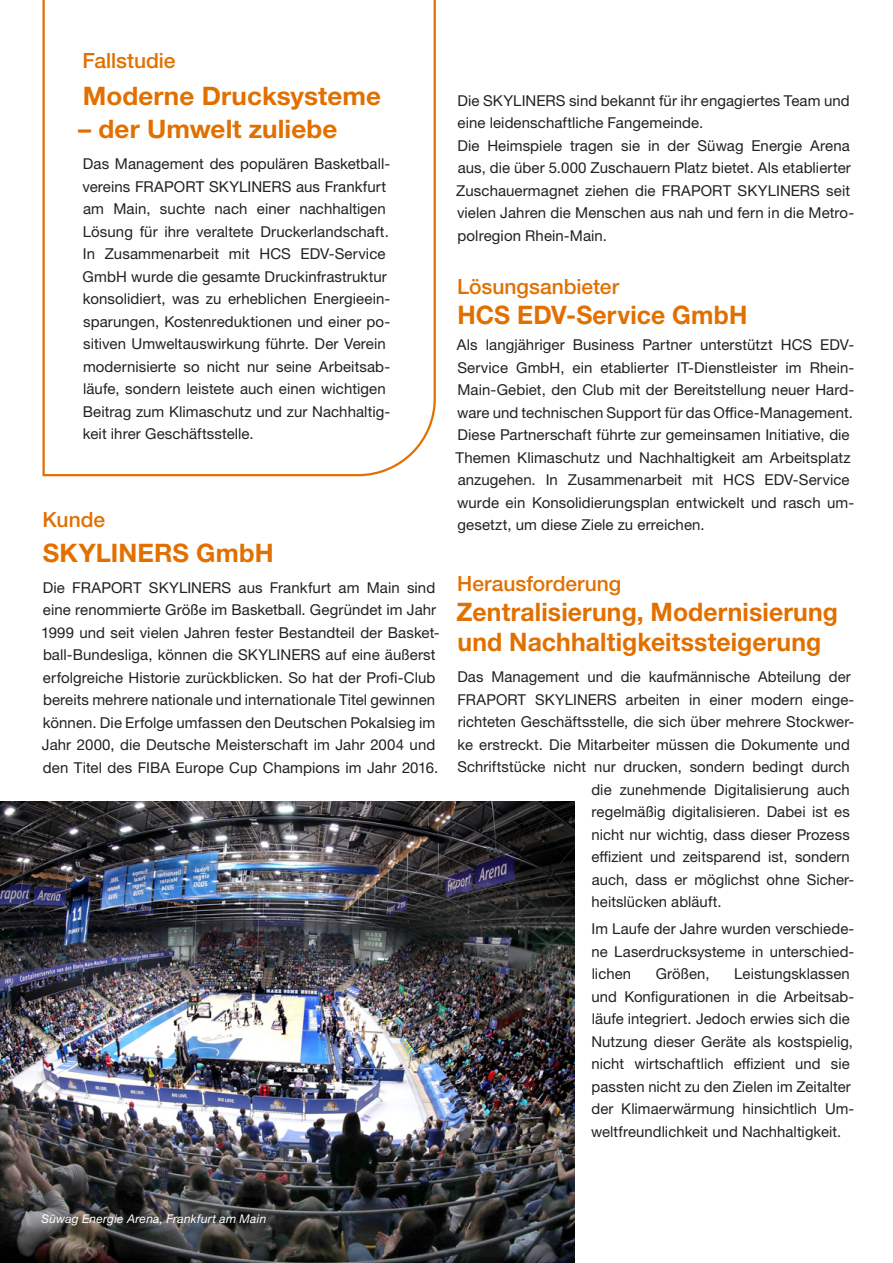
<style>
.page{position:relative;width:893px;height:1263px;background:#fff}
.page>*{position:absolute;margin:0;border:0;box-sizing:border-box;transform-origin:0 0}
.t1{font:700 25.5px/30px "Helvetica Neue LTW1 G";letter-spacing:.005em;color:#e17000}
.t2{font:500 21px "Helvetica Neue LTW1 G";color:#e17000}
.t3{font:15px/22.5px "Helvetica Neue LTW1 G";letter-spacing:.005em;color:#212121}
.t4{font:italic 12px "Helvetica Neue LT Std";letter-spacing:.02em;color:#fff}
</style>
<div class="page">
<svg style="left:42px;top:0;width:394px;height:477px"></svg>
<img style="left:0;top:801px;width:574px;height:462px">
<hr style="left:892px;top:667px;width:1px;height:287px;background:#e17000">
<h2 class="t2" style="left:83px;top:48px;width:94px">Fallstudie</h2>
<h1 class="t1" style="left:83px;top:81px;width:300px">Moderne Drucksysteme</h1>
<h1 class="t1" style="left:78px;top:114px;width:261px">– der Umwelt zuliebe</h1>
<p class="t3" style="left:82px;top:153px;width:309px">Das Management des populären Basketball&shy;vereins FRAPORT SKYLINERS aus Frankfurt am Main, suchte nach einer nachhaltigen Lösung für ihre veraltete Druckerlandschaft.<br>In Zusammenarbeit mit HCS EDV-Service GmbH wurde die gesamte Druckinfrastruktur konsolidiert, was zu erheblichen Energieein&shy;sparungen, Kostenreduktionen und einer po&shy;sitiven Umweltauswirkung führte. Der Verein modernisierte so nicht nur seine Arbeitsab&shy;läufe, sondern leistete auch einen wichtigen Beitrag zum Klimaschutz und zur Nachhaltig&shy;keit ihrer Geschäftsstelle.</p>
<h2 class="t2" style="left:43px;top:507px;width:64px">Kunde</h2>
<h1 class="t1" style="left:43px;top:537px;width:232px">SKYLINERS GmbH</h1>
<p class="t3" style="left:41px;top:576px;width:400px">Die FRAPORT SKYLINERS aus Frankfurt am Main sind eine renommierte Größe im Basketball. Gegründet im Jahr 1999 und seit vielen Jahren fester Bestandteil der Basket&shy;ball-Bundesliga, können die SKYLINERS auf eine äußerst erfolgreiche Historie zurückblicken. So hat der Profi-Club bereits mehrere nationale und internationale Titel gewinnen können. Die Erfolge umfassen den Deutschen Pokalsieg im Jahr 2000, die Deutsche Meisterschaft im Jahr 2004 und den Titel des FIBA Europe Cup Champions im Jahr 2016.</p>
<p class="t3" style="left:456px;top:89px;width:400px">Die SKYLINERS sind bekannt für ihr engagiertes Team und eine leidenschaftliche Fangemeinde.<br>Die Heimspiele tragen sie in der Süwag Energie Arena aus, die über 5.000 Zuschauern Platz bietet. Als etablierter Zuschauermagnet ziehen die FRAPORT SKYLINERS seit vielen Jahren die Menschen aus nah und fern in die Metro&shy;polregion Rhein-Main.</p>
<h2 class="t2" style="left:457px;top:273px;width:163px">Lösungsanbieter</h2>
<h1 class="t1" style="left:457px;top:299px;width:291px">HCS EDV-Service GmbH</h1>
<p class="t3" style="left:456px;top:334px;width:400px">Als langjähriger Business Partner unterstützt HCS EDV-Service GmbH, ein etablierter IT-Dienstleister im Rhein-Main-Gebiet, den Club mit der Bereitstellung neuer Hard&shy;ware und technischen Support für das Office-Management.<br>Diese Partnerschaft führte zur gemeinsamen Initiative, die Themen Klimaschutz und Nachhaltigkeit am Arbeitsplatz anzugehen. In Zusammenarbeit mit HCS EDV-Service wurde ein Konsolidierungsplan entwickelt und rasch um&shy;gesetzt, um diese Ziele zu erreichen.</p>
<h2 class="t2" style="left:457px;top:571px;width:166px">Herausforderung</h2>
<h1 class="t1" style="left:456px;top:597px;width:383px">Zentralisierung, Modernisierung und Nachhaltigkeitssteigerung</h1>
<p class="t3" style="left:457px;top:666px;width:395px">Das Management und die kaufmännische Abteilung der</p>
<p class="t3" style="left:457px;top:688px;width:398px">FRAPORT SKYLINERS arbeiten in einer modern einge-</p>
<p class="t3" style="left:458px;top:711px;width:398px">richteten Geschäftsstelle, die sich über mehrere Stockwer-</p>
<p class="t3" style="left:458px;top:733px;width:394px">ke erstreckt. Die Mitarbeiter müssen die Dokumente und</p>
<p class="t3" style="left:457px;top:756px;width:394px">Schriftstücke nicht nur drucken, sondern bedingt durch</p>
<p class="t3" style="left:591px;top:778px;width:260px">die zunehmende Digitalisierung auch</p>
<p class="t3" style="left:592px;top:801px;width:260px">regelmäßig digitalisieren. Dabei ist es</p>
<p class="t3" style="left:592px;top:823px;width:260px">nicht nur wichtig, dass dieser Prozess</p>
<p class="t3" style="left:591px;top:846px;width:260px">effizient und zeitsparend ist, sondern</p>
<p class="t3" style="left:592px;top:868px;width:264px">auch, dass er möglichst ohne Sicher-</p>
<p class="t3" style="left:592px;top:891px;width:132px">heitslücken abläuft.</p>
<p class="t3" style="left:591px;top:917px;width:264px;text-align:justify">Im Laufe der Jahre wurden verschiede&shy;ne Laserdrucksysteme in unterschied&shy;lichen</p>
<p class="t3" style="left:656px;top:962px;width:55px">Größen,</p>
<p class="t3" style="left:591px;top:962px;width:265px;text-indent:143px">Leistungsklassen und Konfigurationen in die Arbeitsab&shy;läufe integriert. Jedoch erwies sich die Nutzung dieser Geräte als kostspielig, nicht wirtschaftlich effizient und sie passten nicht zu den Zielen im Zeitalter der Klimaerwärmung hinsichtlich Um&shy;weltfreundlichkeit und Nachhaltigkeit.</p>
<p class="t4" style="left:41px;top:1212px;width:226px">Süwag Energie Arena, Frankfurt am Main</p>
</div>
